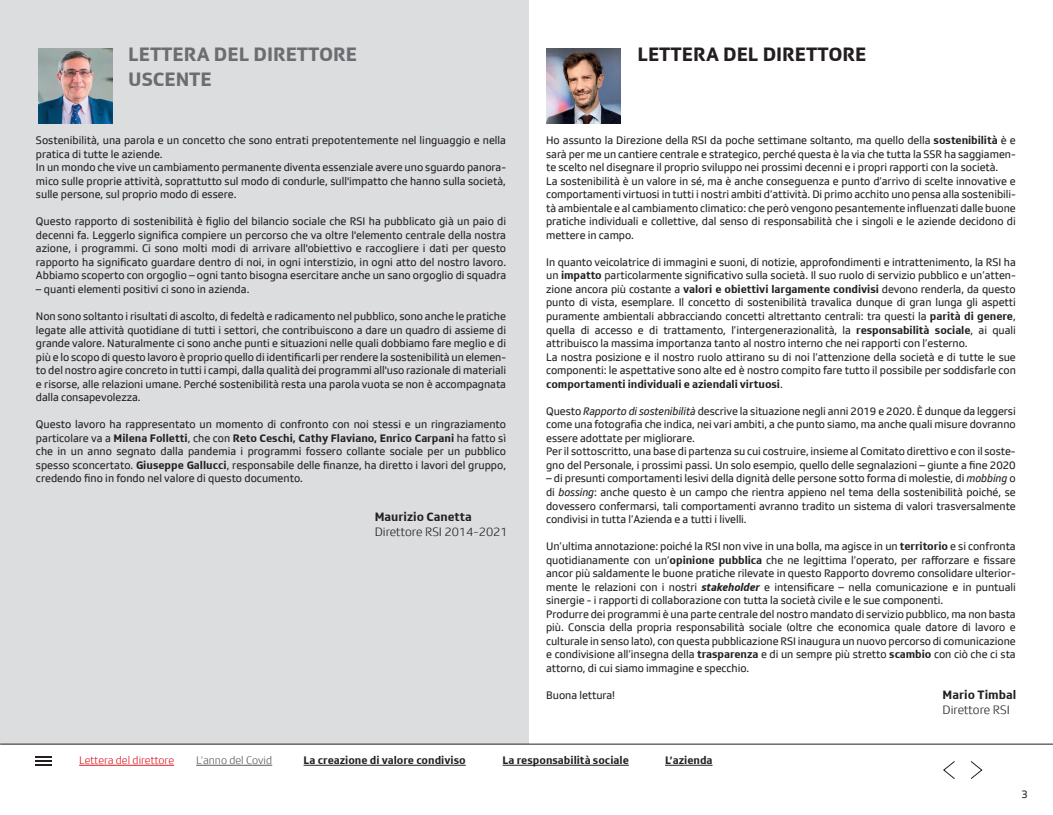
<style>
.page{position:relative;width:1053px;height:815px;background:#fff}
.page>*{position:absolute;margin:0;border:0;box-sizing:border-box;transform-origin:0 0}
.t1{font:700 20px/24.1px "SRGSSR Type";color:#6c6d70}
.t2{font:700 20px "SRGSSR Type";color:#231f20}
.t3{font:300 12.5px/15px "SRGSSR Type";color:#231f20}
.t4{font:11.25px/13.5px "SRGSSR Type";letter-spacing:-.005em;color:#231f20}
.t5{font:700 11.25px "SRGSSR Type";color:#231f20}
.t6{font:300 11.25px "SRGSSR Type";letter-spacing:-.005em;color:#dc1820}
.t7{font:300 11.25px "SRGSSR Type";color:#57585a}
.s1{font-weight:700}
.s2{font-style:italic}
.s3{font-weight:700;font-style:italic}
</style>
<div class="page">
<div style="left:0;top:0;width:528px;height:744px;background:#dcdddf"></div>
<img style="left:38px;top:49px;width:74px;height:74px">
<img style="left:546px;top:49px;width:74px;height:74px">
<svg style="left:35px;top:757px;width:17px;height:9px"></svg>
<hr style="left:303px;top:765px;width:162px;height:1px;background:#231f20">
<hr style="left:196px;top:765px;width:76px;height:1px;background:#57585a">
<hr style="left:79px;top:765px;width:95px;height:1px;background:#dc1820">
<hr style="left:502px;top:765px;width:126px;height:1px;background:#231f20">
<hr style="left:665px;top:765px;width:47px;height:1px;background:#231f20">
<svg style="left:970px;top:761px;width:12px;height:18px"></svg>
<svg style="left:943px;top:761px;width:12px;height:18px"></svg>
<hr style="left:0;top:744px;width:1052px;height:1px;background:#231f20">
<p class="t1" style="left:128px;top:42px;width:230px">LETTERA DEL DIRETTORE<br>USCENTE</p>
<p class="t2" style="left:637px;top:43px;width:230px">LETTERA DEL DIRETTORE</p>
<p class="t4" style="left:36px;top:133px;width:471px">Sostenibilità, una parola e un concetto che sono entrati prepotentemente nel linguaggio e nella pratica di tutte le aziende.<br>In un mondo che vive un cambiamento permanente diventa essenziale avere uno sguardo panora&shy;mico sulle proprie attività, soprattutto sul modo di condurle, sull'impatto che hanno sulla società, sulle persone, sul proprio modo di essere.</p>
<p class="t4" style="left:36px;top:215px;width:471px;text-align:justify">Questo rapporto di sostenibilità è figlio del bilancio sociale che RSI ha pubblicato già un paio di decenni fa. Leggerlo significa compiere un percorso che va oltre l'elemento centrale della nostra azione, i programmi. Ci sono molti modi di arrivare all'obiettivo e raccogliere i dati per questo rapporto ha significato guardare dentro di noi, in ogni interstizio, in ogni atto del nostro lavoro.<br>Abbiamo scoperto con orgoglio – ogni tanto bisogna esercitare anche un sano orgoglio di squadra</p>
<p class="t4" style="left:36px;top:282px;width:215px">– quanti elementi positivi ci sono in azienda.</p>
<p class="t4" style="left:36px;top:309px;width:471px;text-align:justify">Non sono soltanto i risultati di ascolto, di fedeltà e radicamento nel pubblico, sono anche le pratiche legate alle attività quotidiane di tutti i settori, che contribuiscono a dare un quadro di assieme di grande valore. Naturalmente ci sono anche punti e situazioni nelle quali dobbiamo fare meglio e di più e lo scopo di questo lavoro è proprio quello di identificarli per rendere la sostenibilità un elemen&shy;to del nostro agire concreto in tutti i campi, dalla qualità dei programmi all'uso razionale di materiali e risorse, alle relazioni umane. Perché sostenibilità resta una parola vuota se non è accompagnata dalla consapevolezza.</p>
<p class="t4" style="left:36px;top:418px;width:471px;text-align:justify">Questo lavoro ha rappresentato un momento di confronto con noi stessi e un ringraziamento particolare va a <span class="s1">Milena Folletti</span>, che con <span class="s1">Reto Ceschi, Cathy Flaviano, Enrico Carpani</span> ha fatto sì che in un anno segnato dalla pandemia i programmi fossero collante sociale per un pubblico spesso sconcertato. <span class="s1">Giuseppe Gallucci</span>, responsabile delle finanze, ha diretto i lavori del gruppo, credendo fino in fondo nel valore di questo documento.</p>
<p class="t3" style="left:375px;top:509px;width:134px"><span class="s1">Maurizio Canetta<br></span>Direttore RSI 2014-2021</p>
<p class="t4" style="left:546px;top:133px;width:471px">Ho assunto la Direzione della RSI da poche settimane soltanto, ma quello della <span class="s1">sostenibilità</span> è e sarà per me un cantiere centrale e strategico, perché questa è la via che tutta la SSR ha saggiamen&shy;te scelto nel disegnare il proprio sviluppo nei prossimi decenni e i propri rapporti con la società.<br>La sostenibilità è un valore in sé, ma è anche conseguenza e punto d’arrivo di scelte innovative e comportamenti virtuosi in tutti i nostri ambiti d’attività. Di primo acchito uno pensa alla sostenibili&shy;tà ambientale e al cambiamento climatico: che però vengono pesantemente influenzati dalle buone pratiche individuali e collettive, dal senso di responsabilità che i singoli e le aziende decidono di mettere in campo.</p>
<p class="t4" style="left:546px;top:255px;width:471px">In quanto veicolatrice di immagini e suoni, di notizie, approfondimenti e intrattenimento, la RSI ha un <span class="s1">impatto</span> particolarmente significativo sulla società. Il suo ruolo di servizio pubblico e un’atten&shy;zione ancora più costante a <span class="s1">valori e obiettivi largamente condivisi</span> devono renderla, da questo punto di vista, esemplare. Il concetto di sostenibilità travalica dunque di gran lunga gli aspetti puramente ambientali abbracciando concetti altrettanto centrali: tra questi la <span class="s1">parità di genere</span>, quella di accesso e di trattamento, l’intergenerazionalità, la <span class="s1">responsabilità sociale</span>, ai quali attribuisco la massima importanza tanto al nostro interno che nei rapporti con l’esterno.<br>La nostra posizione e il nostro ruolo attirano su di noi l’attenzione della società e di tutte le sue componenti: le aspettative sono alte ed è nostro compito fare tutto il possibile per soddisfarle con <span class="s1">comportamenti individuali e aziendali virtuosi</span>.</p>
<p class="t4" style="left:546px;top:404px;width:471px">Questo <span class="s2">Rapporto di sostenibilità</span> descrive la situazione negli anni 2019 e 2020. È dunque da leggersi come una fotografia che indica, nei vari ambiti, a che punto siamo, ma anche quali misure dovranno essere adottate per migliorare.<br>Per il sottoscritto, una base di partenza su cui costruire, insieme al Comitato direttivo e con il soste&shy;gno del Personale, i prossimi passi. Un solo esempio, quello delle segnalazioni – giunte a fine 2020</p>
<p class="t4" style="left:546px;top:472px;width:471px;text-align:justify">– di presunti comportamenti lesivi della dignità delle persone sotto forma di molestie, di <span class="s2">mobbing</span> o di <span class="s2">bossing</span>: anche questo è un campo che rientra appieno nel tema della sostenibilità poiché, se dovessero confermarsi, tali comportamenti avranno tradito un sistema di valori trasversalmente condivisi in tutta l’Azienda e a tutti i livelli.</p>
<p class="t4" style="left:546px;top:540px;width:471px">Un’ultima annotazione: poiché la RSI non vive in una bolla, ma agisce in un <span class="s1">territorio</span> e si confronta quotidianamente con un’<span class="s1">opinione pubblica</span> che ne legittima l’operato, per rafforzare e fissare ancor più saldamente le buone pratiche rilevate in questo Rapporto dovremo consolidare ulterior&shy;mente le relazioni con i nostri <span class="s3">stakeholder</span> e intensificare – nella comunicazione e in puntuali sinergie - i rapporti di collaborazione con tutta la società civile e le sue componenti.<br>Produrre dei programmi è una parte centrale del nostro mandato di servizio pubblico, ma non basta più. Conscia della propria responsabilità sociale (oltre che economica quale datore di lavoro e culturale in senso lato), con questa pubblicazione RSI inaugura un nuovo percorso di comunicazione e condivisione all’insegna della <span class="s1">trasparenza</span> e di un sempre più stretto <span class="s1">scambio</span> con ciò che ci sta attorno, di cui siamo immagine e specchio.</p>
<p class="t4" style="left:546px;top:688px;width:70px">Buona lettura!</p>
<p class="t3" style="left:942px;top:687px;width:75px"><span class="s1">Mario Timbal<br></span>Direttore RSI</p>
<p class="t6" style="left:79px;top:754px;width:96px">Lettera del direttore</p>
<p class="t7" style="left:196px;top:754px;width:77px">L’anno del Covid</p>
<p class="t5" style="left:303px;top:754px;width:164px">La creazione di valore condiviso</p>
<p class="t5" style="left:502px;top:754px;width:128px">La responsabilità sociale</p>
<p class="t5" style="left:665px;top:754px;width:49px">L’azienda</p>
<p class="t4" style="left:1021px;top:787px;width:8px">3</p>
</div>
